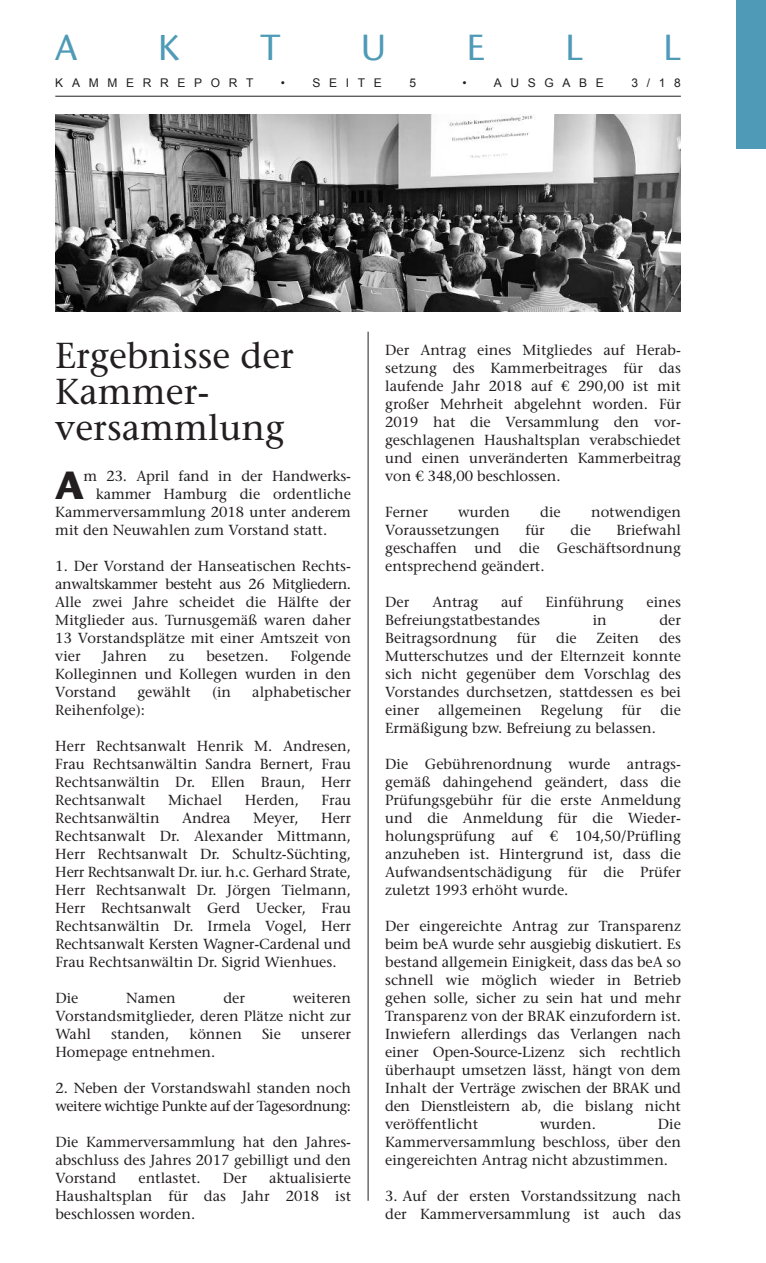
<style>
.page{position:relative;width:766px;height:1263px;background:#fff}
.page>*{position:absolute;margin:0;border:0;box-sizing:border-box;transform-origin:0 0}
.t1{font:700 39px "ITC Stone Sans Com";color:#231f20}
.t2{font:500 36px/36px "Stone Serif Std";color:#231f20}
.t3{font:500 36px "ITC Stone Sans Com";color:#4e9ab7}
.t4{font:500 14.55px/18px "Stone Serif Std";color:#231f20;text-align:justify}
.t5{font:500 14.55px/18px "Stone Serif Std";letter-spacing:-.03em;color:#231f20}
.t6{font:12px "Arial";letter-spacing:.725em;color:#231f20}
</style>
<div class="page">
<hr style="left:368px;top:332px;width:1px;height:869px;background:#231f20">
<hr style="left:55px;top:96px;width:625px;height:1px;background:#231f20">
<div style="left:736px;top:0;width:29px;height:149px;background:#4e9ab7"></div>
<img style="left:55px;top:115px;width:625px;height:197px">
<h2 class="t3" style="left:55px;top:26px;width:24px">a</h2>
<h2 class="t3" style="left:158px;top:26px;width:23px">K</h2>
<h2 class="t3" style="left:260px;top:26px;width:21px">t</h2>
<h2 class="t3" style="left:361px;top:26px;width:26px">U</h2>
<h2 class="t3" style="left:466px;top:26px;width:19px">E</h2>
<h2 class="t3" style="left:565px;top:26px;width:19px">l</h2>
<h2 class="t3" style="left:663px;top:26px;width:19px">l</h2>
<p class="t6" style="left:55px;top:77px;width:199px">KAMMERREPORT</p>
<p class="t6" style="left:280px;top:77px;width:103px">• SEITE</p>
<p class="t6" style="left:409px;top:77px;width:8px">5</p>
<p class="t6" style="left:462px;top:77px;width:143px">• AUSGABE</p>
<p class="t6" style="left:631px;top:77px;width:51px">3/18</p>
<h2 class="t2" style="left:55px;top:341px;width:240px">Ergebnisse der<br>Kammer&shy;versammlung</h2>
<h1 class="t1" style="left:55px;top:461px;width:30px">A</h1>
<p class="t4" style="left:83px;top:468px;width:269px">m 23. April fand in der Handwerks-</p>
<p class="t4" style="left:96px;top:486px;width:256px">kammer Hamburg die ordentliche</p>
<p class="t4" style="left:55px;top:504px;width:297px">Kammerversammlung 2018 unter anderem</p>
<p class="t4" style="left:55px;top:522px;width:273px">mit den Neuwahlen zum Vorstand statt.</p>
<p class="t4" style="left:55px;top:558px;width:297px">1. Der Vorstand der Hanseatischen Rechts&shy;anwaltskammer besteht aus 26 Mitgliedern.<br>Alle zwei Jahre scheidet die Hälfte der Mitglieder aus. Turnusgemäß waren daher 13 Vorstandsplätze mit einer Amtszeit von vier</p>
<p class="t4" style="left:55px;top:648px;width:297px;text-indent:235px">Folgende Kolleginnen und Kollegen wurden in den Vorstand</p>
<p class="t4" style="left:102px;top:648px;width:46px">Jahren</p>
<p class="t4" style="left:169px;top:648px;width:17px">zu</p>
<p class="t4" style="left:206px;top:648px;width:64px">besetzen.</p>
<p class="t4" style="left:137px;top:684px;width:55px">gewählt</p>
<p class="t4" style="left:212px;top:684px;width:21px">(in</p>
<p class="t4" style="left:252px;top:684px;width:100px">alphabetischer</p>
<p class="t4" style="left:55px;top:702px;width:91px">Reihenfolge):</p>
<p class="t4" style="left:55px;top:738px;width:297px">Herr Rechtsanwalt Henrik M. Andresen, Frau Rechtsanwältin Sandra Bernert, Frau Rechtsanwältin Dr. Ellen Braun, Herr Rechtsanwalt</p>
<p class="t4" style="left:168px;top:792px;width:56px">Michael</p>
<p class="t4" style="left:245px;top:792px;width:56px">Herden,</p>
<p class="t4" style="left:321px;top:792px;width:31px">Frau</p>
<p class="t4" style="left:55px;top:810px;width:106px">Rechtsanwältin</p>
<p class="t4" style="left:182px;top:810px;width:50px">Andrea</p>
<p class="t4" style="left:253px;top:810px;width:47px">Meyer,</p>
<p class="t4" style="left:55px;top:810px;width:297px;text-indent:266px">Herr Rechtsanwalt Dr. Alexander Mittmann, Herr Rechtsanwalt Dr. Schultz-Süchting, Herr Rechtsanwalt Dr. iur. h.c. Gerhard Strate, Herr Rechtsanwalt Dr. Jörgen Tielmann, Herr Rechtsanwalt Gerd Uecker, Frau Rechtsanwältin Dr. Irmela Vogel, Herr Rechtsanwalt Kersten Wagner-Cardenal und Frau Rechtsanwältin Dr. Sigrid Wienhues.</p>
<p class="t4" style="left:55px;top:990px;width:25px">Die</p>
<p class="t4" style="left:126px;top:990px;width:51px">Namen</p>
<p class="t4" style="left:223px;top:990px;width:23px">der</p>
<p class="t4" style="left:55px;top:990px;width:297px;text-indent:237px">weiteren Vorstandsmitglieder, deren Plätze nicht zur Wahl</p>
<p class="t4" style="left:111px;top:1026px;width:60px">standen,</p>
<p class="t4" style="left:189px;top:1026px;width:54px">können</p>
<p class="t4" style="left:262px;top:1026px;width:20px">Sie</p>
<p class="t4" style="left:301px;top:1026px;width:51px">unserer</p>
<p class="t4" style="left:55px;top:1044px;width:161px">Homepage entnehmen.</p>
<p class="t5" style="left:55px;top:1080px;width:297px">2. Neben der Vorstandswahl standen noch weitere wichtige Punkte auf der Tagesordnung:</p>
<p class="t4" style="left:55px;top:1134px;width:297px">Die Kammerversammlung hat den Jahres&shy;abschluss des Jahres 2017 gebilligt und den Vorstand</p>
<p class="t4" style="left:55px;top:1170px;width:297px;text-indent:214px">aktualisierte Haushaltsplan für das Jahr 2018 ist beschlossen worden.</p>
<p class="t4" style="left:138px;top:1170px;width:64px">entlastet.</p>
<p class="t4" style="left:223px;top:1170px;width:26px">Der</p>
<p class="t4" style="left:385px;top:342px;width:297px">Der Antrag eines Mitgliedes auf Herab&shy;setzung des Kammerbeitrages für das laufende Jahr 2018 auf € 290,00 ist mit großer Mehrheit abgelehnt worden. Für 2019 hat die Versammlung den vor&shy;geschlagenen Haushaltsplan verabschiedet und einen unveränderten Kammerbeitrag von € 348,00 beschlossen.</p>
<p class="t4" style="left:385px;top:504px;width:44px">Ferner</p>
<p class="t4" style="left:458px;top:504px;width:53px">wurden</p>
<p class="t4" style="left:540px;top:504px;width:22px">die</p>
<p class="t4" style="left:591px;top:504px;width:91px">notwendigen</p>
<p class="t4" style="left:385px;top:522px;width:116px">Voraussetzungen</p>
<p class="t4" style="left:525px;top:522px;width:21px">für</p>
<p class="t4" style="left:570px;top:522px;width:22px">die</p>
<p class="t4" style="left:385px;top:522px;width:297px;text-indent:231px">Briefwahl geschaffen und die Geschäftsordnung entsprechend geändert.</p>
<p class="t4" style="left:385px;top:594px;width:26px">Der</p>
<p class="t4" style="left:432px;top:594px;width:47px">Antrag</p>
<p class="t4" style="left:501px;top:594px;width:23px">auf</p>
<p class="t4" style="left:545px;top:594px;width:79px">Einführung</p>
<p class="t4" style="left:646px;top:594px;width:36px">eines</p>
<p class="t4" style="left:385px;top:612px;width:156px">Befreiungstatbestandes</p>
<p class="t4" style="left:592px;top:612px;width:16px">in</p>
<p class="t4" style="left:659px;top:612px;width:23px">der</p>
<p class="t4" style="left:385px;top:630px;width:113px">Beitragsordnung</p>
<p class="t4" style="left:516px;top:630px;width:21px">für</p>
<p class="t4" style="left:556px;top:630px;width:22px">die</p>
<p class="t4" style="left:596px;top:630px;width:44px">Zeiten</p>
<p class="t4" style="left:385px;top:630px;width:297px;text-indent:274px">des Mutterschutzes und der Elternzeit konnte sich nicht gegenüber dem Vorschlag des Vorstandes durchsetzen, stattdessen es bei einer</p>
<p class="t4" style="left:438px;top:702px;width:85px">allgemeinen</p>
<p class="t4" style="left:540px;top:702px;width:64px">Regelung</p>
<p class="t4" style="left:621px;top:702px;width:21px">für</p>
<p class="t4" style="left:660px;top:702px;width:22px">die</p>
<p class="t4" style="left:385px;top:720px;width:272px">Ermäßigung bzw. Befreiung zu belassen.</p>
<p class="t4" style="left:385px;top:756px;width:297px">Die Gebührenordnung wurde antrags&shy;gemäß dahingehend geändert, dass die Prüfungsgebühr für die erste Anmeldung und die Anmeldung für die Wieder&shy;holungsprüfung auf € 104,50/Prüfling anzuheben ist. Hintergrund ist, dass die Aufwandsentschädigung für die Prüfer zuletzt 1993 erhöht wurde.</p>
<p class="t4" style="left:385px;top:918px;width:297px">Der eingereichte Antrag zur Transparenz beim beA wurde sehr ausgiebig diskutiert. Es bestand allgemein Einigkeit, dass das beA so schnell wie möglich wieder in Betrieb gehen solle, sicher zu sein hat und mehr Transparenz von der BRAK einzufordern ist.<br>Inwiefern allerdings das Verlangen nach einer Open-Source-Lizenz sich rechtlich überhaupt umsetzen lässt, hängt von dem Inhalt der Verträge zwischen der BRAK und den Dienstleistern ab, die bislang nicht veröffentlicht</p>
<p class="t4" style="left:540px;top:1116px;width:57px">wurden.</p>
<p class="t4" style="left:385px;top:1116px;width:297px;text-indent:272px">Die Kammerversammlung beschloss, über den eingereichten Antrag nicht abzustimmen.</p>
<p class="t4" style="left:385px;top:1188px;width:297px">3. Auf der ersten Vorstandssitzung nach der Kammerversammlung ist auch das</p>
</div>
